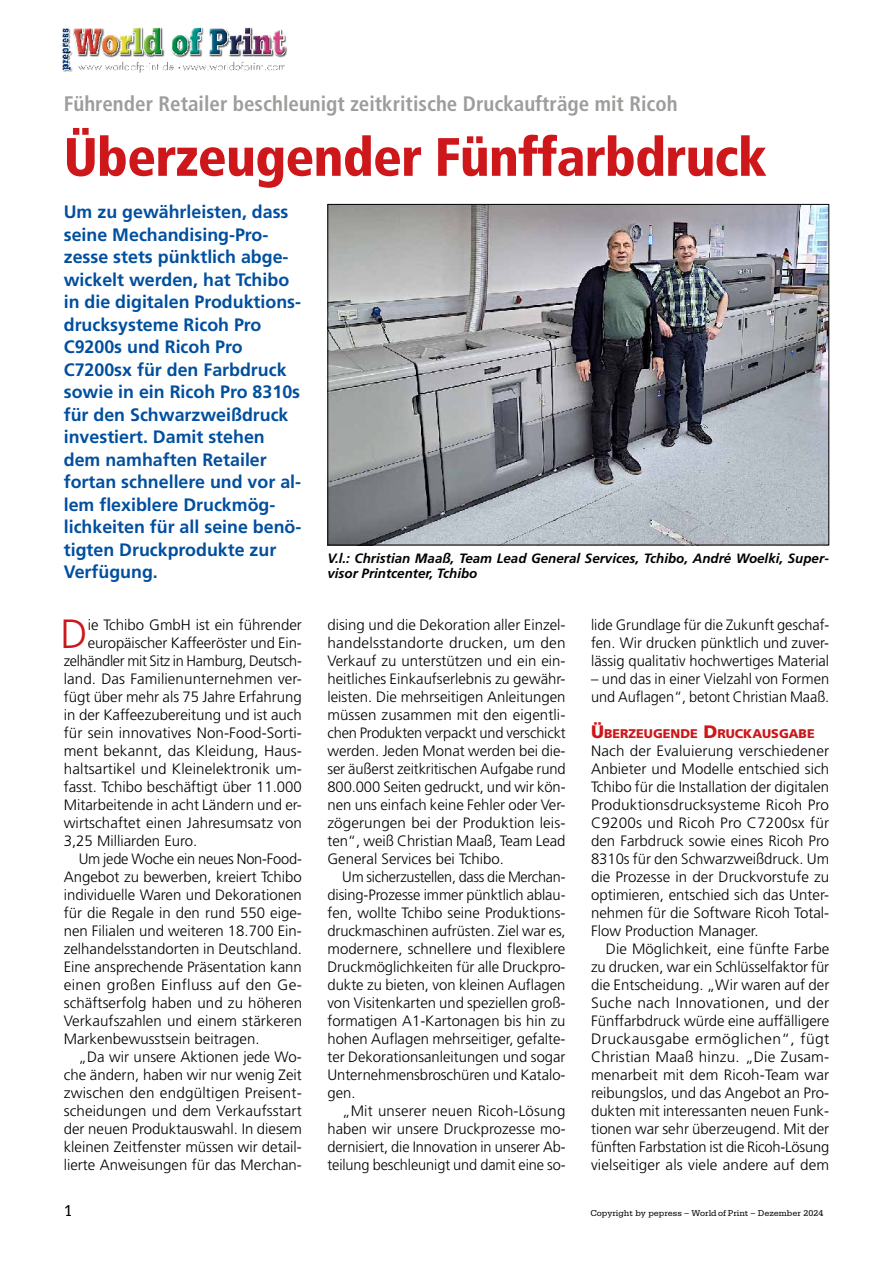
<style>
.page{position:relative;width:893px;height:1263px;background:#fff}
.page>*{position:absolute;margin:0;border:0;box-sizing:border-box;transform-origin:0 0}
.t1{font:900 condensed 54px "Frutiger";letter-spacing:-.015em;color:#cd171a}
.t2{font:300 40.8px "Frutiger";color:#cd171a}
.t3{font:700 condensed 21px "Frutiger";color:#9d9d9c}
.t4{font:700 18px/22.5px "Frutiger";color:#004f9f}
.t5{font:16.5px "Serifa";color:#000}
.t6{font:300 15px/18px "Frutiger";color:#000;text-align:justify}
.t7{font:300 15px/18px "Frutiger";color:#000;text-align:justify;scale:.96 1}
.t8{font:300 15px "Frutiger";letter-spacing:-.02em;color:#000}
.t9{font:300 15px "Frutiger";letter-spacing:.02em;color:#000}
.t10{font:italic 700 13.5px/15px "Frutiger";color:#000}
.t11{font:900 12.6px "Frutiger";color:#cd171a}
.t12{font:9px "Serifa";color:#000}
.s1{font-size:18px}
</style>
<div class="page">
<img style="left:329px;top:206px;width:498px;height:337px">
<img style="left:62px;top:27px;width:226px;height:46px">
<h3 class="t3" style="left:64px;top:91px;width:615px">Führender Retailer beschleunigt zeitkritische Druckaufträge mit Ricoh</h3>
<h1 class="t1" style="left:64px;top:125px;width:705px">Überzeugender Fünffarbdruck</h1>
<p class="t4" style="left:64px;top:200px;width:239px">Um zu gewährleisten, dass seine Mechandising-Pro&shy;zesse stets pünktlich abge&shy;wickelt werden, hat Tchibo in die digitalen Produktions&shy;drucksysteme Ricoh Pro<br>C9200s und Ricoh Pro<br>C7200sx für den Farbdruck sowie in ein Ricoh Pro 8310s für den Schwarzweißdruck investiert. Damit stehen dem namhaften Retailer fortan schnellere und vor al&shy;lem flexiblere Druckmög&shy;lichkeiten für all seine benö&shy;tigten Druckprodukte zur<br>Verfügung.</p>
<h2 class="t2" style="left:61px;top:611px;width:29px">D</h2>
<p class="t6" style="left:88px;top:616px;width:216px">ie Tchibo GmbH ist ein führender</p>
<p class="t10" style="left:327px;top:551px;width:503px">V.l.: Christian Maaß, Team Lead General Services, Tchibo, André Woelki, Super&shy;visor Printcenter, Tchibo</p>
<p class="t6" style="left:591px;top:616px;width:240px">lide Grundlage für die Zukunft geschaf&shy;fen. Wir drucken pünktlich und zuver&shy;lässig qualitativ hochwertiges Material</p>
<p class="t6" style="left:591px;top:670px;width:240px">– und das in einer Vielzahl von Formen und Auflagen“, betont Christian Maaß.</p>
<p class="t11" style="left:591px;top:726px;width:225px"><span class="s1">Ü</span>BERZEUGENDE <span class="s1">D</span>RUCKAUSGABE</p>
<p class="t6" style="left:591px;top:742px;width:240px">Nach der Evaluierung verschiedener Anbieter und Modelle entschied sich Tchibo für die Installation der digitalen Produktionsdrucksysteme Ricoh Pro C9200s und Ricoh Pro C7200sx für den Farbdruck sowie eines Ricoh Pro 8310s für den Schwarzweißdruck. Um die Prozesse in der Druckvorstufe zu optimieren, entschied sich das Unter&shy;nehmen für die Software Ricoh Total-Flow Production Manager.</p>
<p class="t6" style="left:591px;top:940px;width:240px;text-indent:15px">Die Möglichkeit, eine fünfte Farbe zu drucken, war ein Schlüsselfaktor für die Entscheidung. „Wir waren auf der Suche nach Innovationen, und der Fünffarbdruck würde eine auffälligere Druckausgabe ermöglichen“, fügt Christian Maaß hinzu. „Die Zusam&shy;menarbeit mit dem Ricoh-Team war reibungslos, und das Angebot an Pro&shy;dukten mit interessanten neuen Funk&shy;tionen war sehr überzeugend. Mit der fünften Farbstation ist die Ricoh-Lösung vielseitiger als viele andere auf dem</p>
<p class="t6" style="left:327px;top:616px;width:240px">dising und die Dekoration aller Einzel&shy;handelsstandorte drucken, um den Verkauf zu unterstützen und ein ein&shy;heitliches Einkaufserlebnis zu gewähr&shy;leisten. Die mehrseitigen Anleitungen müssen zusammen mit den eigentli&shy;chen Produkten verpackt und verschickt werden. Jeden Monat werden bei die&shy;ser äußerst zeitkritischen Aufgabe rund 800.000 Seiten gedruckt, und wir kön&shy;nen uns einfach keine Fehler oder Ver&shy;zögerungen bei der Produktion leis&shy;ten“, weiß Christian Maaß, Team Lead General Services bei Tchibo.</p>
<p class="t7" style="left:327px;top:868px;width:250px;text-indent:15px">Um sicherzustellen, dass die Merchan&shy;dising-Prozesse immer pünktlich ablau&shy;fen, wollte Tchibo seine Produktions&shy;druckmaschinen aufrüsten. Ziel war es, modernere, schnellere und flexiblere Druckmöglichkeiten für alle Druckpro&shy;dukte zu bieten, von kleinen Auflagen von Visitenkarten und speziellen groß&shy;formatigen A1-Kartonagen bis hin zu hohen Auflagen mehrseitiger, gefalte&shy;ter Dekorationsanleitungen und sogar Unternehmensbroschüren und Katalo&shy;gen.</p>
<p class="t6" style="left:327px;top:1102px;width:240px;text-indent:15px">„Mit unserer neuen Ricoh-Lösung haben wir unsere Druckprozesse mo&shy;dernisiert, die Innovation in unserer Ab&shy;teilung beschleunigt und damit eine so-</p>
<p class="t6" style="left:88px;top:634px;width:216px">europäischer Kaffeeröster und Ein-</p>
<p class="t8" style="left:64px;top:652px;width:240px">zelhändler mit Sitz in Hamburg, Deutsch-</p>
<p class="t6" style="left:64px;top:670px;width:240px">land. Das Familienunternehmen ver-</p>
<p class="t6" style="left:64px;top:688px;width:240px">fügt über mehr als 75 Jahre Erfahrung</p>
<p class="t6" style="left:64px;top:706px;width:240px">in der Kaffeezubereitung und ist auch</p>
<p class="t6" style="left:64px;top:724px;width:240px">für sein innovatives Non-Food-Sorti-</p>
<p class="t6" style="left:64px;top:742px;width:240px">ment bekannt, das Kleidung, Haus-</p>
<p class="t6" style="left:64px;top:760px;width:240px">haltsartikel und Kleinelektronik um-</p>
<p class="t6" style="left:64px;top:778px;width:240px">fasst. Tchibo beschäftigt über 11.000</p>
<p class="t6" style="left:64px;top:796px;width:240px">Mitarbeitende in acht Ländern und er-</p>
<p class="t6" style="left:64px;top:814px;width:240px">wirtschaftet einen Jahresumsatz von</p>
<p class="t6" style="left:64px;top:832px;width:135px">3,25 Milliarden Euro.</p>
<p class="t6" style="left:79px;top:850px;width:225px">Um jede Woche ein neues Non-Food-</p>
<p class="t6" style="left:64px;top:868px;width:240px">Angebot zu bewerben, kreiert Tchibo</p>
<p class="t6" style="left:64px;top:886px;width:240px">individuelle Waren und Dekorationen</p>
<p class="t6" style="left:64px;top:904px;width:240px">für die Regale in den rund 550 eige-</p>
<p class="t6" style="left:64px;top:922px;width:240px">nen Filialen und weiteren 18.700 Ein-</p>
<p class="t6" style="left:64px;top:940px;width:240px">zelhandelsstandorten in Deutschland.</p>
<p class="t6" style="left:64px;top:958px;width:240px">Eine ansprechende Präsentation kann</p>
<p class="t9" style="left:64px;top:976px;width:240px">einen großen Einfluss auf den Ge-</p>
<p class="t6" style="left:64px;top:994px;width:240px">schäftserfolg haben und zu höheren</p>
<p class="t6" style="left:64px;top:1012px;width:240px">Verkaufszahlen und einem stärkeren</p>
<p class="t6" style="left:64px;top:1030px;width:197px">Markenbewusstsein beitragen.</p>
<p class="t6" style="left:79px;top:1048px;width:225px">„Da wir unsere Aktionen jede Wo-</p>
<p class="t6" style="left:64px;top:1066px;width:240px">che ändern, haben wir nur wenig Zeit</p>
<p class="t6" style="left:64px;top:1084px;width:240px">zwischen den endgültigen Preisent-</p>
<p class="t6" style="left:64px;top:1102px;width:240px">scheidungen und dem Verkaufsstart</p>
<p class="t6" style="left:64px;top:1120px;width:240px">der neuen Produktauswahl. In diesem</p>
<p class="t6" style="left:64px;top:1138px;width:240px">kleinen Zeitfenster müssen wir detail-</p>
<p class="t6" style="left:64px;top:1156px;width:240px">lierte Anweisungen für das Merchan-</p>
<p class="t5" style="left:64px;top:1201px;width:11px">1</p>
<p class="t12" style="left:590px;top:1208px;width:235px">Copyright by pepress – World of Print – Dezember 2024</p>
</div>
